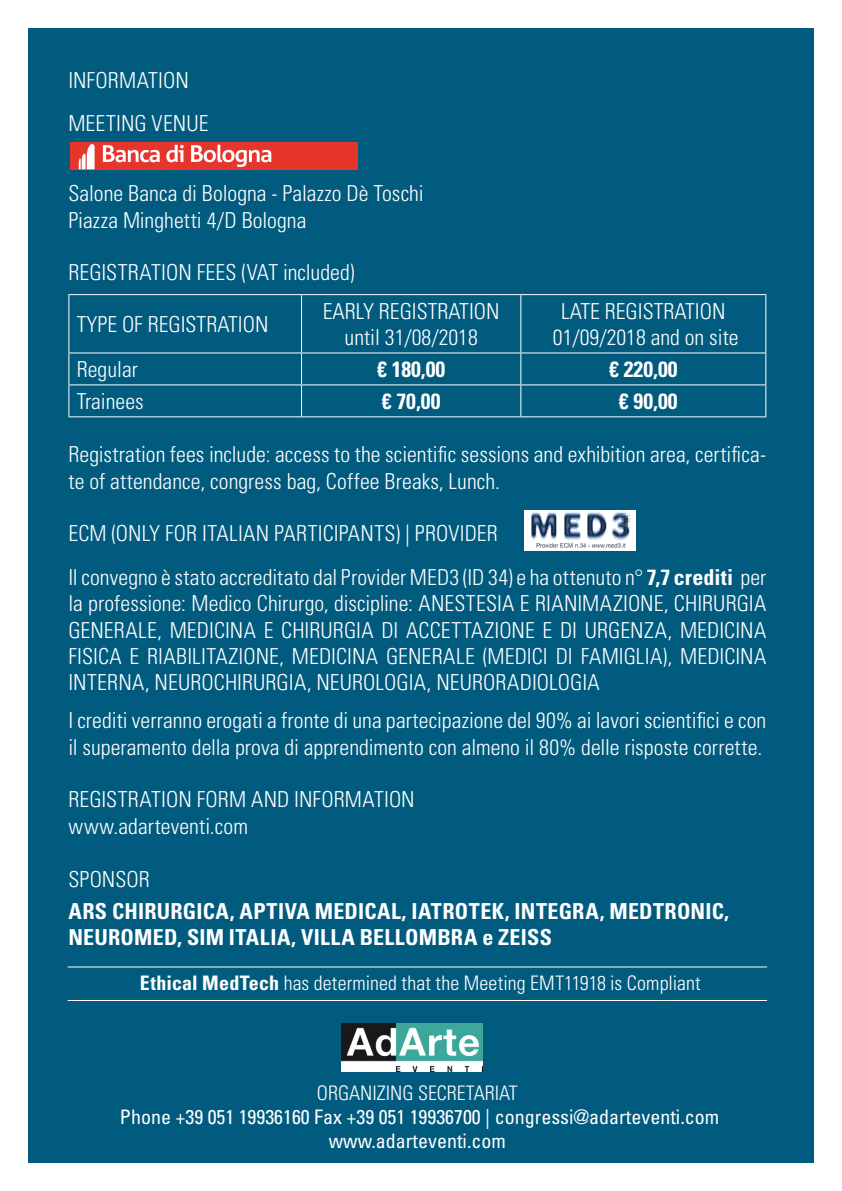
<style>
.page{position:relative;width:842px;height:1191px;background:#fff}
.page>*{position:absolute;margin:0;border:0;box-sizing:border-box;transform-origin:0 0}
.t1{font:300 condensed 22px/26.4px "Univers LT Std";color:#fff}
.t2{font:700 condensed 22px/26.4px "Univers LT Std";letter-spacing:.01em;color:#fff}
.t3{font:300 condensed 20px "Univers LT Std";color:#fff}
.t4{font:condensed 20px "Univers LT Std";color:#fff}
.s1{font-weight:700}
</style>
<div class="page">
<div style="left:28px;top:28px;width:786px;height:1134px;background:#005b7f"></div>
<hr style="left:68px;top:294px;width:234px;height:1px;background:#fff">
<hr style="left:68px;top:295px;width:1px;height:57px;background:#fff">
<hr style="left:302px;top:294px;width:219px;height:1px;background:#fff">
<hr style="left:301px;top:295px;width:1px;height:57px;background:#fff">
<hr style="left:521px;top:294px;width:245px;height:1px;background:#fff">
<hr style="left:520px;top:295px;width:1px;height:57px;background:#fff">
<hr style="left:765px;top:295px;width:1px;height:57px;background:#fff">
<hr style="left:68px;top:352px;width:234px;height:1px;background:#fff">
<hr style="left:68px;top:353px;width:1px;height:31px;background:#fff">
<hr style="left:302px;top:352px;width:219px;height:1px;background:#fff">
<hr style="left:301px;top:353px;width:1px;height:31px;background:#fff">
<hr style="left:521px;top:352px;width:245px;height:1px;background:#fff">
<hr style="left:520px;top:353px;width:1px;height:31px;background:#fff">
<hr style="left:765px;top:353px;width:1px;height:31px;background:#fff">
<hr style="left:68px;top:384px;width:234px;height:1px;background:#fff">
<hr style="left:68px;top:385px;width:1px;height:31px;background:#fff">
<hr style="left:302px;top:384px;width:219px;height:1px;background:#fff">
<hr style="left:301px;top:385px;width:1px;height:31px;background:#fff">
<hr style="left:521px;top:384px;width:245px;height:1px;background:#fff">
<hr style="left:520px;top:385px;width:1px;height:31px;background:#fff">
<hr style="left:765px;top:385px;width:1px;height:31px;background:#fff">
<hr style="left:68px;top:416px;width:234px;height:1px;background:#fff">
<hr style="left:302px;top:416px;width:219px;height:1px;background:#fff">
<hr style="left:521px;top:416px;width:245px;height:1px;background:#fff">
<div style="left:71px;top:142px;width:287px;height:27px;background:#e5352d"></div>
<svg style="left:103px;top:145px;width:57px;height:17px"></svg>
<svg style="left:166px;top:145px;width:18px;height:17px"></svg>
<svg style="left:191px;top:145px;width:80px;height:22px"></svg>
<svg style="left:79px;top:144px;width:16px;height:25px"></svg>
<div style="left:524px;top:510px;width:112px;height:41px;background:#fff"></div>
<img style="left:531px;top:510px;width:100px;height:38px">
<img style="left:341px;top:1023px;width:142px;height:48px">
<hr style="left:68px;top:966px;width:699px;height:1px;background:#fff">
<hr style="left:68px;top:1000px;width:699px;height:1px;background:#fff">
<p class="t1" style="left:68px;top:67px;width:122px">INFORMATION</p>
<p class="t1" style="left:68px;top:110px;width:142px">MEETING VENUE</p>
<p class="t1" style="left:68px;top:180px;width:357px">Salone Banca di Bologna - Palazzo Dè Toschi</p>
<p class="t1" style="left:68px;top:207px;width:240px">Piazza Minghetti 4/D Bologna</p>
<p class="t1" style="left:68px;top:259px;width:288px">REGISTRATION FEES (VAT included)</p>
<p class="t1" style="left:77px;top:311px;width:193px">TYPE OF REGISTRATION</p>
<p class="t1" style="left:323px;top:298px;width:178px;text-align:center">EARLY REGISTRATION until 31/08/2018</p>
<p class="t1" style="left:561px;top:298px;width:166px">LATE REGISTRATION</p>
<p class="t1" style="left:553px;top:324px;width:187px">01/09/2018 and on site</p>
<p class="t1" style="left:77px;top:356px;width:63px">Regular</p>
<p class="t2" style="left:377px;top:356px;width:70px">€ 180,00</p>
<p class="t2" style="left:609px;top:356px;width:70px">€ 220,00</p>
<p class="t1" style="left:77px;top:388px;width:68px">Trainees</p>
<p class="t2" style="left:382px;top:388px;width:60px">€ 70,00</p>
<p class="t2" style="left:619px;top:388px;width:60px">€ 90,00</p>
<p class="t1" style="left:68px;top:441px;width:699px">Registration fees include: access to the scientific sessions and exhibition area, certifica&shy;te of attendance, congress bag, Coffee Breaks, Lunch.</p>
<p class="t1" style="left:68px;top:520px;width:431px">ECM (ONLY FOR ITALIAN PARTICIPANTS) | PROVIDER</p>
<p class="t1" style="left:68px;top:564px;width:699px;text-align:justify">Il convegno è stato accreditato dal Provider MED3 (ID 34) e ha ottenuto n° <span class="s1">7,7 crediti</span> per la professione: Medico Chirurgo, discipline: ANESTESIA E RIANIMAZIONE, CHIRURGIA GENERALE, MEDICINA E CHIRURGIA DI ACCETTAZIONE E DI URGENZA, MEDICINA FISICA E RIABILITAZIONE, MEDICINA GENERALE (MEDICI DI FAMIGLIA), MEDICINA INTERNA, NEUROCHIRURGIA, NEUROLOGIA, NEURORADIOLOGIA</p>
<p class="t1" style="left:68px;top:707px;width:699px">I crediti verranno erogati a fronte di una partecipazione del 90% ai lavori scientifici e con il superamento della prova di apprendimento con almeno il 80% delle risposte corrette.</p>
<p class="t1" style="left:68px;top:786px;width:348px">REGISTRATION FORM AND INFORMATION</p>
<p class="t1" style="left:68px;top:813px;width:181px">www.adarteventi.com</p>
<p class="t1" style="left:68px;top:865px;width:83px">SPONSOR</p>
<p class="t2" style="left:68px;top:897px;width:662px">ARS CHIRURGICA, APTIVA MEDICAL, IATROTEK, INTEGRA, MEDTRONIC,<br>NEUROMED, SIM ITALIA, VILLA BELLOMBRA e ZEISS</p>
<p class="t3" style="left:140px;top:971px;width:562px"><span class="s1">Ethical MedTech</span> has determined that the Meeting EMT11918 is Compliant</p>
<p class="t3" style="left:317px;top:1080px;width:202px">ORGANIZING SECRETARIAT</p>
<p class="t4" style="left:120px;top:1104px;width:601px">Phone +39 051 19936160 Fax +39 051 19936700 | congressi@adarteventi.com</p>
<p class="t4" style="left:329px;top:1128px;width:178px">www.adarteventi.com</p>
</div>
